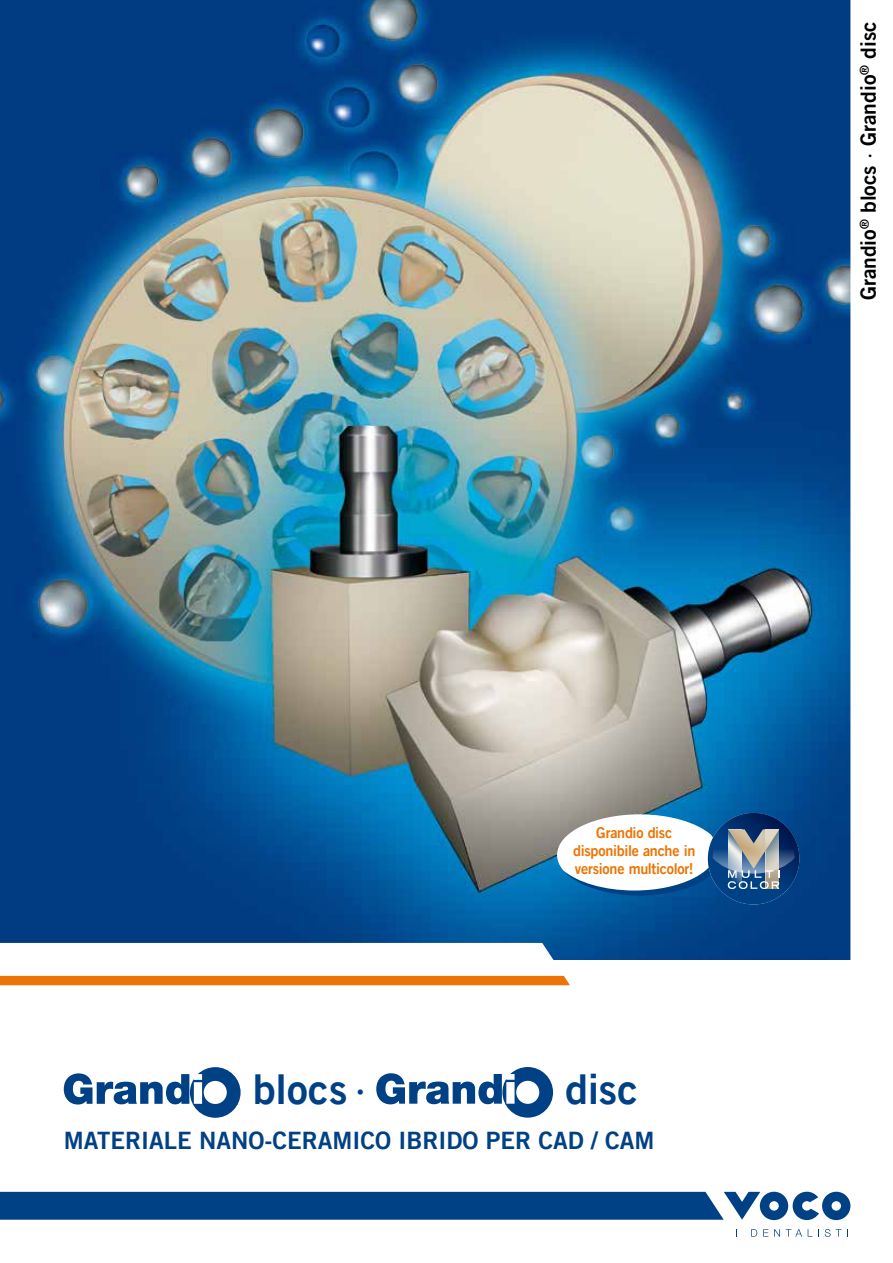
<style>
.page{position:relative;width:893px;height:1263px;background:#fff}
.page>*{position:absolute;margin:0;border:0;box-sizing:border-box;transform-origin:0 0}
.t1{font:41.25px "Trade Gothic LT Com Bd 2";color:#004185}
.t2{font:24px "Trade Gothic LT Com Bd 2";color:#004185}
.t3{font:21px "Trade Gothic LT Com Bd 2";color:#000}
.t4{font:15px/18px "Trade Gothic LT Com Bd 2";letter-spacing:-.02em;color:#ec7404;text-align:center;scale:.96 1}
.s1{font-family:"Trade Gothic LT Com"}
</style>
<div class="page">
<div style="left:0;top:976px;width:570px;height:9px;background:#ec7404"></div>
<img style="left:0;top:0;width:850px;height:960px">
<svg style="left:0;top:1192px;width:850px;height:28px;background:#14508e"></svg>
<svg style="left:751px;top:1229px;width:6px;height:7px"></svg>
<svg style="left:763px;top:1229px;width:5px;height:7px"></svg>
<svg style="left:774px;top:1229px;width:6px;height:7px"></svg>
<svg style="left:786px;top:1229px;width:16px;height:7px"></svg>
<svg style="left:825px;top:1229px;width:23px;height:8px"></svg>
<svg style="left:64px;top:1067px;width:177px;height:51px"></svg>
<svg style="left:376px;top:1067px;width:177px;height:50px"></svg>
<svg style="left:557px;top:813px;width:242px;height:91px"></svg>
<h3 class="t3" style="left:855px;top:300px;width:281px;rotate:-90deg">Grandio<sup>®</sup> blocs <span class="s1">·</span> Grandio<sup>®</sup> disc</h3>
<p class="t4" style="left:573px;top:823px;width:129px">Grandio disc disponibile anche in versione multicolor!</p>
<h1 class="t1" style="left:253px;top:1063px;width:116px">blocs <span class="s1">·</span></h1>
<h1 class="t1" style="left:565px;top:1063px;width:75px">disc</h1>
<h2 class="t2" style="left:64px;top:1126px;width:592px">MATERIALE NANO-CERAMICO IBRIDO PER CAD / CAM</h2>
</div>
